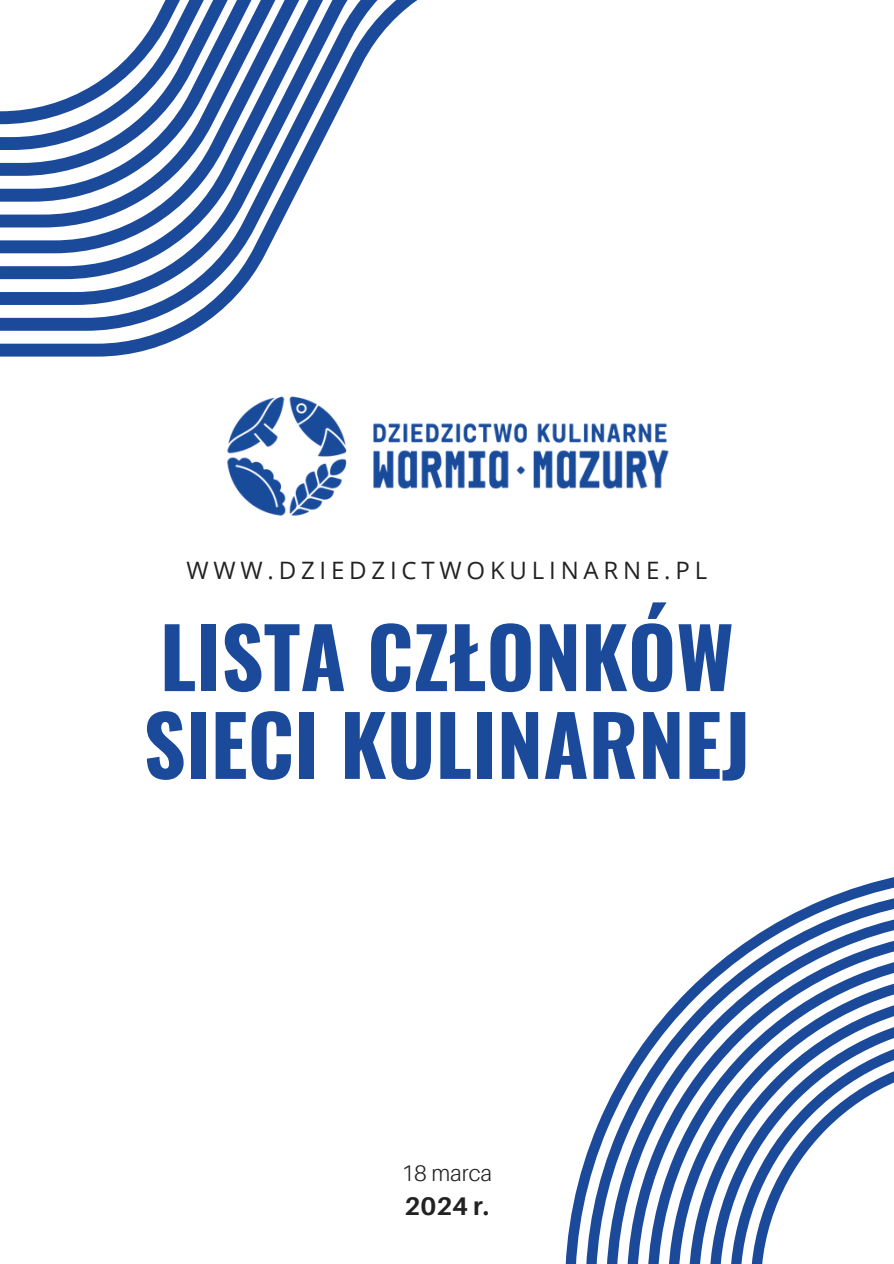
<style>
.page{position:relative;width:894px;height:1264px;background:#fff}
.page>*{position:absolute;margin:0;border:0;box-sizing:border-box;transform-origin:0 0}
.t1{font:700 82.5px/87.8px "Oswald";color:#1b4a9b}
.t2{font:700 25.5px "Aileron";color:#222}
.t3{font:24px "Open Sans";letter-spacing:.2em;color:#222}
.t4{font:300 22.5px "Aileron";color:#222}
</style>
<div class="page">
<svg style="left:0;top:331px;width:192px;height:25px"></svg>
<svg style="left:0;top:305px;width:227px;height:26px"></svg>
<svg style="left:0;top:279px;width:250px;height:26px"></svg>
<svg style="left:0;top:253px;width:266px;height:26px"></svg>
<svg style="left:0;top:0;width:418px;height:253px"></svg>
<svg style="left:565px;top:877px;width:328px;height:386px"></svg>
<svg style="left:585px;top:887px;width:308px;height:376px"></svg>
<svg style="left:606px;top:908px;width:287px;height:355px"></svg>
<svg style="left:626px;top:928px;width:267px;height:335px"></svg>
<svg style="left:647px;top:949px;width:246px;height:314px"></svg>
<svg style="left:668px;top:970px;width:225px;height:293px"></svg>
<svg style="left:688px;top:990px;width:205px;height:273px"></svg>
<svg style="left:709px;top:1011px;width:184px;height:252px"></svg>
<svg style="left:729px;top:1032px;width:164px;height:231px"></svg>
<img style="left:227px;top:396px;width:442px;height:120px">
<p class="t3" style="left:186px;top:553px;width:522px">WWW.DZIEDZICTWOKULINARNE.PL</p>
<h2 class="t1" style="left:143px;top:610px;width:608px">LISTA CZŁONKÓW<br>SIECI KULINARNEJ</h2>
<h1 class="t4" style="left:401px;top:1159px;width:92px">18 marca</h1>
<p class="t2" style="left:404px;top:1190px;width:86px">2024 r.</p>
</div>
